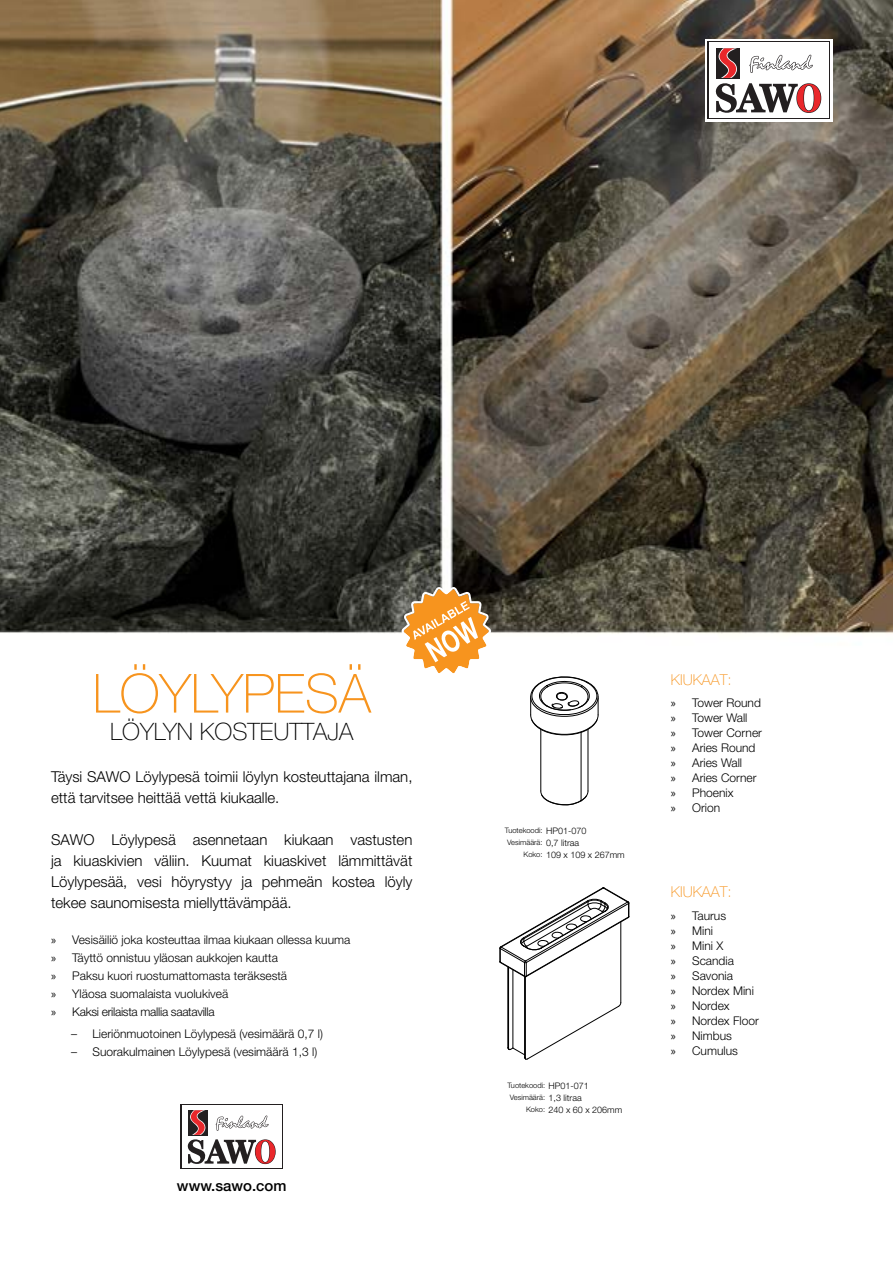
<style>
.page{position:relative;width:893px;height:1263px;background:#fff}
.page>*{position:absolute;margin:0;border:0;box-sizing:border-box;transform-origin:0 0}
.t1{font:100 54px "Helvetica Neue LT Pro";color:#f7941e}
.t2{font:100 24px "Helvetica Neue LT Pro";color:#000}
.t3{font:300 15px/21px "Helvetica Neue LT Pro";color:#000}
.t4{font:100 15px "Helvetica Neue LT Pro";color:#f7941e}
.t5{font:500 15px "Helvetica Neue LT Pro";color:#000}
.t6{font:300 12px/15px "Helvetica Neue LT Pro";color:#000}
.t7{font:300 9px/12px "Helvetica Neue LT Pro";color:#000}
.t8{font:300 7.5px/12px "Helvetica Neue LT Pro";color:#000;text-align:right}
.s1{font-family:"Myriad Pro";font-weight:400}
</style>
<div class="page">
<img style="left:0;top:0;width:893px;height:1004px">
<svg style="left:180px;top:1110px;width:96px;height:54px"></svg>
<div style="left:705px;top:39px;width:127px;height:82px;background:#fff"></div>
<svg style="left:707px;top:48px;width:114px;height:65px"></svg>
<hr style="left:620px;top:922px;width:1px;height:80px;background:#000">
<hr style="left:524px;top:976px;width:1px;height:81px;background:#000">
<hr style="left:513px;top:970px;width:1px;height:78px;background:#000">
<hr style="left:508px;top:967px;width:1px;height:81px;background:#000">
<hr style="left:525px;top:977px;width:1px;height:80px;background:#000">
<svg style="left:507px;top:1002px;width:114px;height:58px"></svg>
<svg style="left:499px;top:887px;width:131px;height:90px"></svg>
<hr style="left:540px;top:729px;width:1px;height:62px;background:#000">
<hr style="left:588px;top:729px;width:1px;height:62px;background:#000">
<hr style="left:581px;top:732px;width:1px;height:68px;background:#000">
<svg style="left:540px;top:790px;width:48px;height:15px"></svg>
<svg style="left:530px;top:675px;width:69px;height:65px"></svg>
<svg style="left:402px;top:586px;width:89px;height:90px"></svg>
<h1 class="t1" style="left:93px;top:662px;width:280px">LÖYLYPESÄ</h1>
<h2 class="t2" style="left:110px;top:717px;width:244px">LÖYLYN KOSTEUTTAJA</h2>
<p class="t3" style="left:51px;top:765px;width:363px">Täysi SAWO Löylypesä toimii löylyn kosteuttajana ilman, että tarvitsee heittää vettä kiukaalle.</p>
<p class="t3" style="left:51px;top:828px;width:363px;text-align:justify">SAWO Löylypesä asennetaan kiukaan vastusten ja kiuaskivien väliin. Kuumat kiuaskivet lämmittävät Löylypesää, vesi höyrystyy ja pehmeän kostea löyly tekee saunomisesta miellyttävämpää.</p>
<p class="t6" style="left:51px;top:930px;width:301px;line-height:18px"><span class="s1">»</span> Vesisäiliö joka kosteuttaa ilmaa kiukaan ollessa kuuma <span class="s1">»</span> Täyttö onnistuu yläosan aukkojen kautta<br><span class="s1">»</span> Paksu kuori ruostumattomasta teräksestä<br><span class="s1">»</span> Yläosa suomalaista vuolukiveä<br><span class="s1">»</span> Kaksi erilaista mallia saatavilla</p>
<p class="t6" style="left:71px;top:1026px;width:253px">– Lieriönmuotoinen Löylypesä (vesimäärä 0,7 l)</p>
<p class="t6" style="left:71px;top:1044px;width:247px">– Suorakulmainen Löylypesä (vesimäärä 1,3 l)</p>
<p class="t5" style="left:177px;top:1177px;width:111px">www.sawo.com</p>
<p class="t8" style="left:505px;top:824px;width:39px">Tuotekoodi:<br>Vesimäärä:<br>Koko:</p>
<p class="t7" style="left:546px;top:825px;width:80px">HP01-070<br>0,7 litraa<br>109 x 109 x 267mm</p>
<p class="t8" style="left:507px;top:1079px;width:39px">Tuotekoodi:<br>Vesimäärä:<br>Koko:</p>
<p class="t7" style="left:549px;top:1079px;width:75px">HP01-071<br>1,3 litraa<br>240 x 60 x 206mm</p>
<p class="t4" style="left:671px;top:671px;width:62px">KIUKAAT:</p>
<p class="t6" style="left:671px;top:695px;width:93px"><span class="s1">»</span> Tower Round <span class="s1">»</span> Tower Wall<br><span class="s1">»</span> Tower Corner <span class="s1">»</span> Aries Round <span class="s1">»</span> Aries Wall<br><span class="s1">»</span> Aries Corner <span class="s1">»</span> Phoenix<br><span class="s1">»</span> Orion</p>
<p class="t4" style="left:671px;top:883px;width:62px">KIUKAAT:</p>
<p class="t6" style="left:671px;top:908px;width:89px"><span class="s1">»</span> Taurus<br><span class="s1">»</span> Mini<br><span class="s1">»</span> Mini X<br><span class="s1">»</span> Scandia<br><span class="s1">»</span> Savonia<br><span class="s1">»</span> Nordex Mini <span class="s1">»</span> Nordex<br><span class="s1">»</span> Nordex Floor <span class="s1">»</span> Nimbus<br><span class="s1">»</span> Cumulus</p>
</div>
